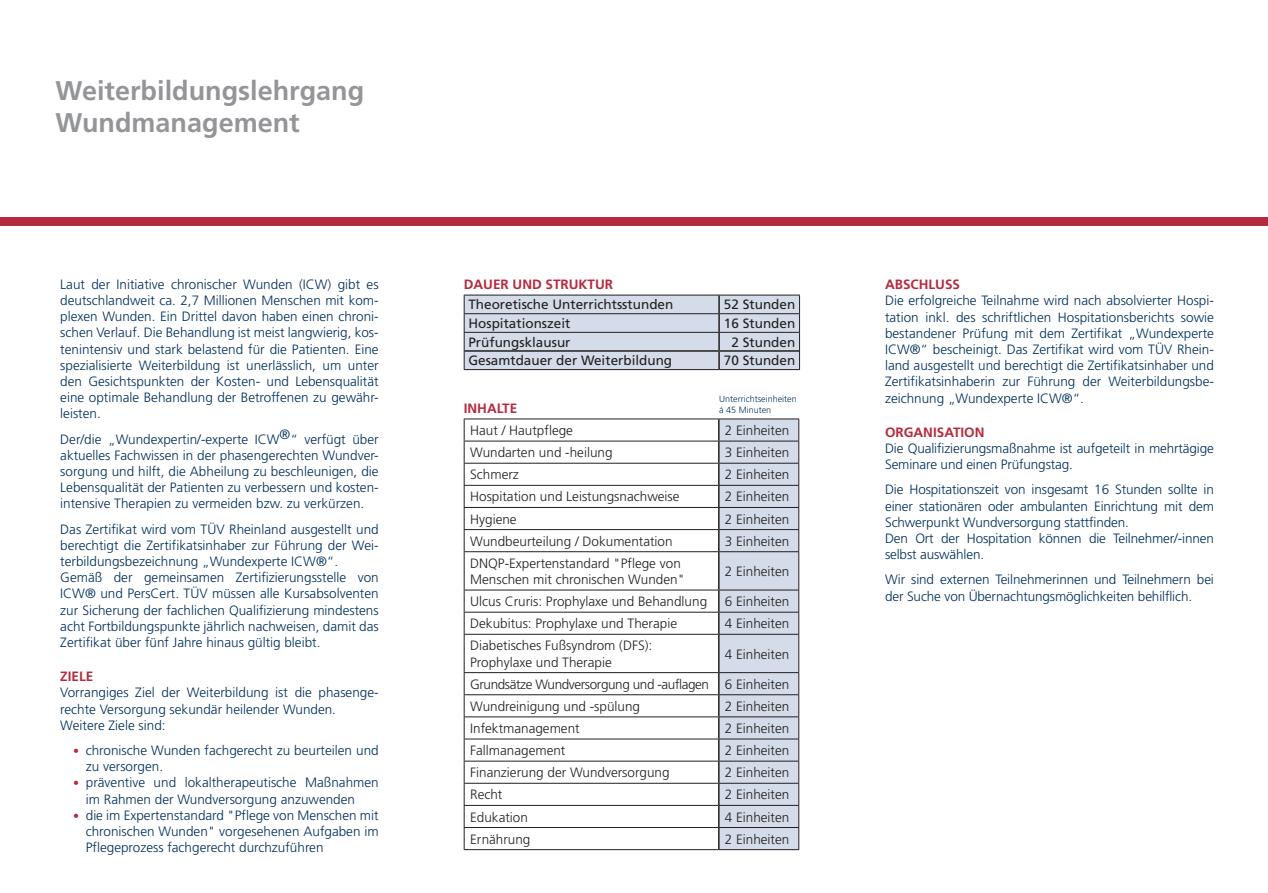
<style>
.page{position:relative;width:1268px;height:893px;background:#fff}
.page>*{position:absolute;margin:0;border:0;box-sizing:border-box;transform-origin:0 0}
.t1{font:700 27px/32.4px "Frutiger LT Std";color:#939598}
.t2{font:300 13.5px/16.2px "Frutiger LT Std";color:#002f5b}
.t3{font:300 13.5px/16.2px "Frutiger LT Std";color:#231f20}
.t4{font:13.5px "Frutiger LT Std";color:#231f20}
.t5{font:300 13.5px/22.2px "Frutiger LT Std";letter-spacing:-.03em;color:#231f20}
.t6{font:700 13.5px "Frutiger LT Std";color:#b52a3e}
.t7{font:300 9px/10.8px "Frutiger LT Std";color:#002f5b}
.s1{font-size:12px;color:#b52a3e}
</style>
<div class="page">
<svg style="left:463px;top:295px;width:337px;height:75px;background:#c7cfda"></svg>
<hr style="left:463px;top:332px;width:256px;height:1px;background:#231f20">
<hr style="left:719px;top:332px;width:80px;height:1px;background:#231f20">
<hr style="left:463px;top:849px;width:255px;height:1px;background:#231f20">
<hr style="left:463px;top:419px;width:255px;height:1px;background:#231f20">
<hr style="left:463px;top:441px;width:255px;height:1px;background:#231f20">
<hr style="left:463px;top:463px;width:255px;height:1px;background:#231f20">
<hr style="left:463px;top:485px;width:255px;height:1px;background:#231f20">
<hr style="left:463px;top:507px;width:255px;height:1px;background:#231f20">
<hr style="left:463px;top:529px;width:255px;height:1px;background:#231f20">
<svg style="left:463px;top:419px;width:1px;height:132px"></svg>
<hr style="left:463px;top:551px;width:255px;height:1px;background:#231f20">
<hr style="left:463px;top:552px;width:1px;height:38px;background:#231f20">
<hr style="left:463px;top:590px;width:255px;height:1px;background:#231f20">
<hr style="left:463px;top:612px;width:255px;height:1px;background:#231f20">
<svg style="left:463px;top:590px;width:1px;height:44px"></svg>
<hr style="left:463px;top:634px;width:255px;height:1px;background:#231f20">
<hr style="left:463px;top:635px;width:1px;height:37px;background:#231f20">
<hr style="left:463px;top:672px;width:255px;height:1px;background:#231f20">
<hr style="left:463px;top:694px;width:255px;height:1px;background:#231f20">
<hr style="left:463px;top:716px;width:255px;height:1px;background:#231f20">
<hr style="left:463px;top:739px;width:255px;height:1px;background:#231f20">
<hr style="left:463px;top:761px;width:255px;height:1px;background:#231f20">
<hr style="left:463px;top:783px;width:255px;height:1px;background:#231f20">
<hr style="left:463px;top:805px;width:255px;height:1px;background:#231f20">
<svg style="left:463px;top:673px;width:1px;height:176px"></svg>
<svg style="left:718px;top:419px;width:81px;height:431px;background:#c7cfda"></svg>
<hr style="left:463px;top:827px;width:255px;height:1px;background:#231f20">
<hr style="left:718px;top:827px;width:81px;height:1px;background:#231f20">
<div style="left:0;top:217px;width:1267px;height:8px;background:#b52a3e"></div>
<h1 class="t1" style="left:56px;top:74px;width:310px">Weiterbildungslehrgang<br>Wundmanagement</h1>
<p class="t2" style="left:60px;top:276px;width:320px;text-align:justify">Laut der Initiative chronischer Wunden (ICW) gibt es deutschlandweit ca. 2,7 Millionen Menschen mit kom&shy;plexen Wunden. Ein Drittel davon haben einen chroni&shy;schen Verlauf. Die Behandlung ist meist langwierig, kos&shy;tenintensiv und stark belastend für die Patienten. Eine spezialisierte Weiterbildung ist unerlässlich, um unter den Gesichtspunkten der Kosten- und Lebensqualität eine optimale Behandlung der Betroffenen zu gewähr&shy;leisten.</p>
<p class="t2" style="left:60px;top:431px;width:320px;text-align:justify">Der/die „Wundexpertin/-experte ICW®“ verfügt über aktuelles Fachwissen in der phasengerechten Wundver&shy;sorgung und hilft, die Abheilung zu beschleunigen, die Lebensqualität der Patienten zu verbessern und kosten&shy;intensive Therapien zu vermeiden bzw. zu verkürzen.</p>
<p class="t2" style="left:60px;top:521px;width:320px">Das Zertifikat wird vom TÜV Rheinland ausgestellt und berechtigt die Zertifikatsinhaber zur Führung der Wei&shy;terbildungsbezeichnung „Wundexperte ICW®“.<br>Gemäß der gemeinsamen Zertifizierungsstelle von ICW® und PersCert. TÜV müssen alle Kursabsolventen zur Sicherung der fachlichen Qualifizierung mindestens acht Fortbildungspunkte jährlich nachweisen, damit das Zertifikat über fünf Jahre hinaus gültig bleibt.</p>
<p class="t6" style="left:60px;top:668px;width:35px">ZIELE</p>
<p class="t2" style="left:60px;top:685px;width:320px">Vorrangiges Ziel der Weiterbildung ist die phasenge&shy;rechte Versorgung sekundär heilender Wunden.<br>Weitere Ziele sind:</p>
<p class="t2" style="left:86px;top:742px;width:294px;text-indent:-13px"><span class="s1">•</span> chronische Wunden fachgerecht zu beurteilen und zu versorgen.</p>
<p class="t2" style="left:86px;top:775px;width:294px;text-indent:-13px"><span class="s1">•</span> präventive und lokaltherapeutische Maßnahmen im Rahmen der Wundversorgung anzuwenden</p>
<p class="t2" style="left:86px;top:807px;width:294px;text-align:justify;text-indent:-13px"><span class="s1">•</span> die im Expertenstandard "Pflege von Menschen mit chronischen Wunden" vorgesehenen Aufgaben im Pflegeprozess fachgerecht durchzuführen</p>
<p class="t6" style="left:463px;top:276px;width:151px">DAUER UND STRUKTUR</p>
<p class="t4" style="left:468px;top:297px;width:206px">Theoretische Unterrichtsstunden</p>
<p class="t4" style="left:723px;top:297px;width:73px">52 Stunden</p>
<p class="t4" style="left:468px;top:315px;width:104px">Hospitationszeit</p>
<p class="t4" style="left:723px;top:315px;width:73px">16 Stunden</p>
<p class="t4" style="left:468px;top:334px;width:104px">Prüfungsklausur</p>
<p class="t4" style="left:731px;top:334px;width:65px">2 Stunden</p>
<p class="t4" style="left:468px;top:353px;width:205px">Gesamtdauer der Weiterbildung</p>
<p class="t4" style="left:723px;top:353px;width:73px">70 Stunden</p>
<p class="t6" style="left:463px;top:400px;width:55px">INHALTE</p>
<p class="t3" style="left:470px;top:422px;width:104px">Haut / Hautpflege</p>
<p class="t3" style="left:724px;top:422px;width:66px">2 Einheiten</p>
<p class="t3" style="left:470px;top:445px;width:144px">Wundarten und -heilung</p>
<p class="t3" style="left:724px;top:445px;width:66px">3 Einheiten</p>
<p class="t3" style="left:470px;top:467px;width:50px">Schmerz</p>
<p class="t3" style="left:724px;top:467px;width:66px">2 Einheiten</p>
<p class="t3" style="left:470px;top:489px;width:211px">Hospitation und Leistungsnachweise</p>
<p class="t3" style="left:724px;top:489px;width:66px">2 Einheiten</p>
<p class="t3" style="left:470px;top:511px;width:48px">Hygiene</p>
<p class="t3" style="left:724px;top:511px;width:66px">2 Einheiten</p>
<p class="t3" style="left:470px;top:533px;width:204px">Wundbeurteilung / Dokumentation</p>
<p class="t3" style="left:724px;top:533px;width:66px">3 Einheiten</p>
<p class="t3" style="left:470px;top:555px;width:216px">DNQP-Expertenstandard "Pflege von<br>Menschen mit chronischen Wunden"</p>
<p class="t3" style="left:724px;top:563px;width:66px">2 Einheiten</p>
<p class="t3" style="left:470px;top:594px;width:238px">Ulcus Cruris: Prophylaxe und Behandlung</p>
<p class="t3" style="left:724px;top:594px;width:66px">6 Einheiten</p>
<p class="t3" style="left:470px;top:616px;width:208px">Dekubitus: Prophylaxe und Therapie</p>
<p class="t3" style="left:724px;top:616px;width:66px">4 Einheiten</p>
<p class="t3" style="left:470px;top:638px;width:184px">Diabetisches Fußsyndrom (DFS):<br>Prophylaxe und Therapie</p>
<p class="t3" style="left:724px;top:646px;width:66px">4 Einheiten</p>
<p class="t5" style="left:470px;top:673px;width:320px">Grundsätze Wundversorgung und -auflagen 6 Einheiten<br>Wundreinigung und -spülung</p>
<p class="t7" style="left:719px;top:394px;width:79px">Unterrichtseinheiten á 45 Minuten</p>
<p class="t3" style="left:724px;top:698px;width:66px">2 Einheiten</p>
<p class="t3" style="left:470px;top:720px;width:111px">Infektmanagement</p>
<p class="t3" style="left:724px;top:720px;width:66px">2 Einheiten</p>
<p class="t3" style="left:470px;top:743px;width:97px">Fallmanagement</p>
<p class="t3" style="left:724px;top:743px;width:66px">2 Einheiten</p>
<p class="t3" style="left:470px;top:765px;width:201px">Finanzierung der Wundversorgung</p>
<p class="t3" style="left:724px;top:765px;width:66px">2 Einheiten</p>
<p class="t3" style="left:470px;top:787px;width:34px">Recht</p>
<p class="t3" style="left:724px;top:787px;width:66px">2 Einheiten</p>
<p class="t3" style="left:470px;top:809px;width:59px">Edukation</p>
<p class="t3" style="left:724px;top:809px;width:66px">4 Einheiten</p>
<p class="t3" style="left:470px;top:831px;width:62px">Ernährung</p>
<p class="t3" style="left:724px;top:831px;width:66px">2 Einheiten</p>
<p class="t6" style="left:884px;top:276px;width:77px">ABSCHLUSS</p>
<p class="t2" style="left:884px;top:293px;width:330px;text-align:justify">Die erfolgreiche Teilnahme wird nach absolvierter Hospi&shy;tation inkl. des schriftlichen Hospitationsberichts sowie bestandener Prüfung mit dem Zertifikat „Wundexperte ICW®“ bescheinigt. Das Zertifikat wird vom TÜV Rhein&shy;land ausgestellt und berechtigt die Zertifikatsinhaber und Zertifikatsinhaberin zur Führung der Weiterbildungsbe&shy;zeichnung „Wundexperte ICW®“.</p>
<p class="t6" style="left:884px;top:424px;width:101px">ORGANISATION</p>
<p class="t2" style="left:884px;top:440px;width:330px">Die Qualifizierungsmaßnahme ist aufgeteilt in mehrtägige<br>Seminare und einen Prüfungstag.</p>
<p class="t2" style="left:884px;top:482px;width:330px">Die Hospitationszeit von insgesamt 16 Stunden sollte in einer stationären oder ambulanten Einrichtung mit dem Schwerpunkt Wundversorgung stattfinden.<br>Den Ort der Hospitation können die Teilnehmer/-innen selbst auswählen.</p>
<p class="t2" style="left:884px;top:572px;width:330px">Wir sind externen Teilnehmerinnen und Teilnehmern bei der Suche von Übernachtungsmöglichkeiten behilflich.</p>
</div>
